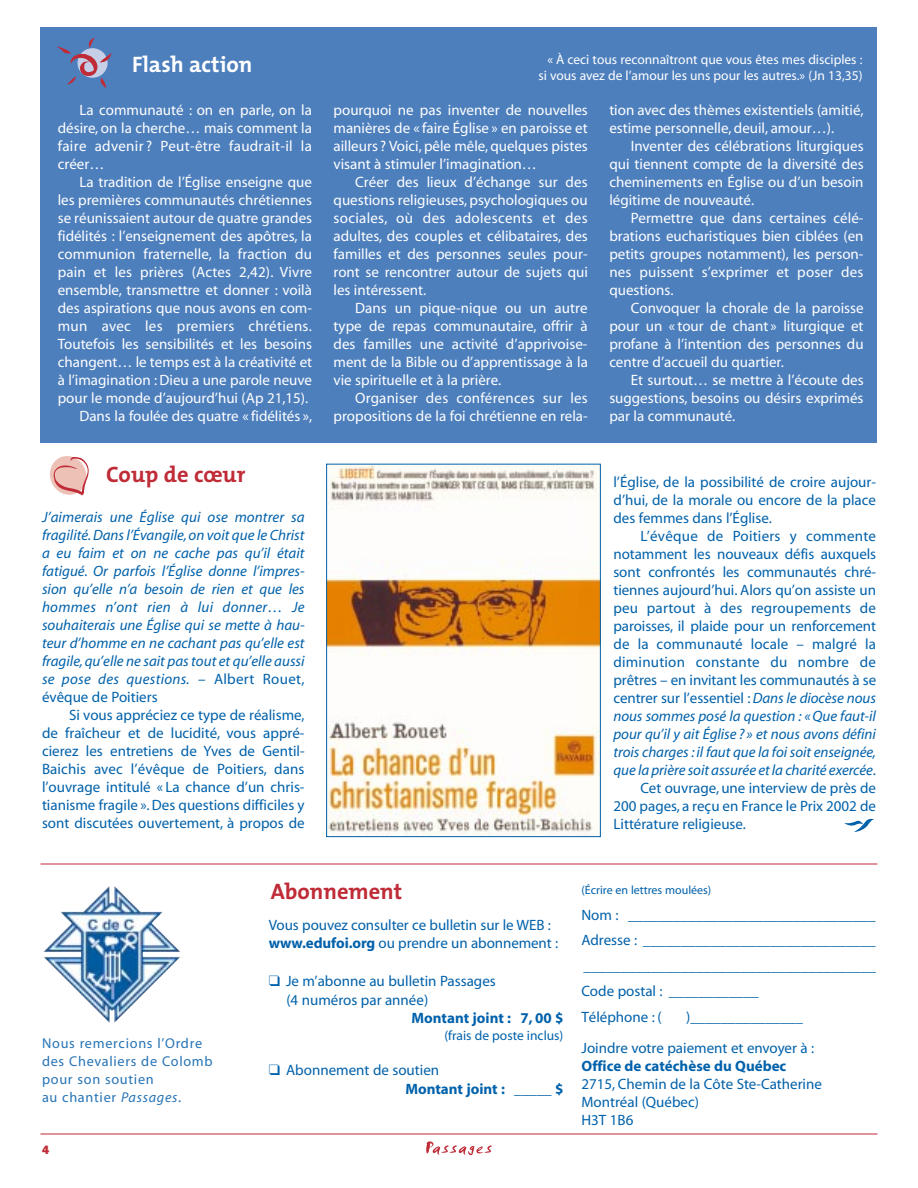
<style>
.page{position:relative;width:918px;height:1188px;background:#fff}
.page>*{position:absolute;margin:0;border:0;box-sizing:border-box;transform-origin:0 0}
.t1{font:700 22.5px "The Mix";color:#bf2b37}
.t2{font:700 22.5px "The Mix";color:#fff}
.t3{font:15px/18px "Myriad";color:#fff;text-align:justify}
.t4{font:15px/18px "Myriad";color:#0161aa}
.t5{font:italic 15px/18px "Myriad";letter-spacing:-.005em;color:#0161aa;text-align:justify}
.t6{font:700 15px "Myriad";color:#0161aa}
.t7{font:14.25px/18px "Myriad";letter-spacing:.05em;color:#2774b6}
.t8{font:13.5px/16.2px "Myriad";color:#fff;text-align:right}
.t9{font:13.5px "Myriad";color:#0161aa}
.t10{font:12px "Myriad";color:#0161aa}
.t11{font:800 12px "Franklin Gothic";color:#bf2b37}
.s1{font-style:normal}
.s2{font-style:italic}
.s3{font-size:15px}
.s4{font-weight:700}
</style>
<div class="page">
<hr style="left:40px;top:1134px;width:838px;height:1px;background:#bf2b37">
<svg style="left:426px;top:1141px;width:66px;height:14px"></svg>
<hr style="left:40px;top:864px;width:838px;height:1px;background:#bf2b37">
<svg style="left:50px;top:456px;width:39px;height:40px"></svg>
<div style="left:40px;top:27px;width:838px;height:416px;background:#4d7fbd"></div>
<svg style="left:57px;top:37px;width:54px;height:51px"></svg>
<img style="left:44px;top:886px;width:72px;height:65px">
<img style="left:328px;top:466px;width:271px;height:369px">
<div style="left:326px;top:464px;width:275px;height:373px;border:1px solid #0161aa"></div>
<svg style="left:844px;top:818px;width:30px;height:14px"></svg>
<h1 class="t2" style="left:132px;top:56px;width:122px">Flash action</h1>
<p class="t3" style="left:58px;top:103px;width:256px;text-indent:22px">La communauté : on en parle, on la désire, on la cherche… mais comment la faire advenir ? Peut-être faudrait-il la créer…</p>
<p class="t3" style="left:58px;top:175px;width:256px;text-align:right">La tradition de l’Église enseigne que<br>les premières communautés chrétiennes se réunissaient autour de quatre grandes fidélités : l’enseignement des apôtres, la communion fraternelle, la fraction du pain et les prières (Actes 2,42). Vivre ensemble, transmettre et donner : voilà des aspirations que nous avons en com&shy;mun avec les premiers chrétiens.<br>Toutefois les sensibilités et les besoins changent… le temps est à la créativité et à l’imagination : Dieu a une parole neuve pour le monde d’aujourd’hui (Ap 21,15).<br>Dans la foulée des quatre « fidélités »,</p>
<h1 class="t1" style="left:106px;top:466px;width:141px">Coup de cœur</h1>
<p class="t5" style="left:42px;top:509px;width:264px">J’aimerais une Église qui ose montrer sa fragilité.Dans l’Évangile,on voit que le Christ a eu faim et on ne cache pas qu’il était fatigué. Or parfois l’Église donne l’impres&shy;sion qu’elle n’a besoin de rien et que les hommes n’ont rien à lui donner… Je souhaiterais une Église qui se mette à hau&shy;teur d’homme en ne cachant pas qu’elle est fragile,qu’elle ne sait pas tout et qu’elle aussi se pose des questions. <span class="s1">– Albert Rouet, évêque de Poitiers</span></p>
<p class="t4" style="left:42px;top:707px;width:264px;text-align:justify;text-indent:27px">Si vous appréciez ce type de réalisme, de fraîcheur et de lucidité, vous appré&shy;cierez les entretiens de Yves de Gentil-Baichis avec l’évêque de Poitiers, dans l’ouvrage intitulé « La chance d’un chris&shy;tianisme fragile ». Des questions difficiles y sont discutées ouvertement, à propos de</p>
<p class="t8" style="left:538px;top:53px;width:326px">« À ceci tous reconnaîtront que vous êtes mes disciples : si vous avez de l’amour les uns pour les autres.» (Jn 13,35)</p>
<p class="t3" style="left:334px;top:103px;width:256px">pourquoi ne pas inventer de nouvelles manières de « faire Église » en paroisse et ailleurs ? Voici, pêle mêle, quelques pistes visant à stimuler l’imagination…</p>
<p class="t3" style="left:334px;top:175px;width:256px;text-indent:22px">Créer des lieux d’échange sur des questions religieuses, psychologiques ou sociales, où des adolescents et des adultes, des couples et célibataires, des familles et des personnes seules pour&shy;ront se rencontrer autour de sujets qui les intéressent.</p>
<p class="t3" style="left:334px;top:301px;width:256px;text-indent:22px">Dans un pique-nique ou un autre type de repas communautaire, offrir à des familles une activité d’apprivoise&shy;ment de la Bible ou d’apprentissage à la vie spirituelle et à la prière.</p>
<p class="t3" style="left:334px;top:391px;width:256px;text-align:right">Organiser des conférences sur les propositions de la foi chrétienne en rela-</p>
<p class="t3" style="left:609px;top:103px;width:256px">tion avec des thèmes existentiels (amitié, estime personnelle, deuil, amour…).</p>
<p class="t3" style="left:609px;top:139px;width:256px;text-indent:22px">Inventer des célébrations liturgiques qui tiennent compte de la diversité des cheminements en Église ou d’un besoin légitime de nouveauté.</p>
<p class="t3" style="left:609px;top:211px;width:256px;text-indent:22px">Permettre que dans certaines célé&shy;brations eucharistiques bien ciblées (en petits groupes notamment), les person&shy;nes puissent s’exprimer et poser des questions.</p>
<p class="t3" style="left:609px;top:301px;width:256px;text-indent:22px">Convoquer la chorale de la paroisse pour un « tour de chant » liturgique et profane à l’intention des personnes du centre d’accueil du quartier.</p>
<p class="t3" style="left:609px;top:373px;width:256px;text-indent:22px">Et surtout… se mettre à l’écoute des suggestions, besoins ou désirs exprimés par la communauté.</p>
<p class="t4" style="left:613px;top:474px;width:264px;text-align:justify">l’Église, de la possibilité de croire aujour&shy;d’hui, de la morale ou encore de la place des femmes dans l’Église.</p>
<p class="t4" style="left:640px;top:528px;width:237px">L’évêque de Poitiers y commente</p>
<p class="t4" style="left:613px;top:546px;width:264px">notamment les nouveaux défis auxquels</p>
<p class="t4" style="left:613px;top:564px;width:264px">sont confrontés les communautés chré-</p>
<p class="t4" style="left:613px;top:582px;width:264px">tiennes aujourd’hui. Alors qu’on assiste un</p>
<p class="t4" style="left:613px;top:600px;width:264px">peu partout à des regroupements de</p>
<p class="t4" style="left:613px;top:618px;width:264px">paroisses, il plaide pour un renforcement</p>
<p class="t4" style="left:613px;top:636px;width:264px">de la communauté locale – malgré la</p>
<p class="t4" style="left:613px;top:654px;width:264px">diminution constante du nombre de</p>
<p class="t4" style="left:613px;top:672px;width:264px">prêtres – en invitant les communautés à se</p>
<p class="t4" style="left:613px;top:690px;width:264px">centrer sur l’essentiel :<span class="s2">Dans le diocèse nous</span></p>
<p class="t5" style="left:613px;top:708px;width:264px">nous sommes posé la question : « Que faut-il</p>
<p class="t5" style="left:613px;top:726px;width:264px">pour qu’il y ait Église ? » et nous avons défini</p>
<p class="t5" style="left:613px;top:744px;width:264px">trois charges : il faut que la foi soit enseignée,</p>
<p class="t5" style="left:613px;top:762px;width:264px">que la prière soit assurée et la charité exercée<span class="s1">.</span></p>
<p class="t4" style="left:640px;top:780px;width:237px">Cet ouvrage, une interview de près de</p>
<p class="t4" style="left:613px;top:798px;width:264px">200 pages, a reçu en France le Prix 2002 de</p>
<p class="t4" style="left:613px;top:816px;width:134px">Littérature religieuse.</p>
<p class="t7" style="left:42px;top:1035px;width:172px">Nous remercions l’Ordre des Chevaliers de Colomb pour son soutien<br>au chantier <span class="s2">Passages</span><span class="s3">.</span></p>
<p class="t11" style="left:42px;top:1146px;width:9px">4</p>
<h1 class="t1" style="left:271px;top:884px;width:133px">Abonnement</h1>
<p class="t4" style="left:269px;top:917px;width:291px">Vous pouvez consulter ce bulletin sur le WEB : <span class="s4">www.edufoi.org</span> ou prendre un abonnement :</p>
<p class="t4" style="left:286px;top:973px;width:211px;line-height:19px;text-indent:-17px">❑ Je m’abonne au bulletin Passages (4 numéros par année)</p>
<p class="t6" style="left:412px;top:1012px;width:153px">Montant joint : 7, 00 $</p>
<p class="t9" style="left:444px;top:1030px;width:121px">(frais de poste inclus)</p>
<p class="t4" style="left:405px;top:1062px;width:160px;line-height:19px;text-indent:-136px">❑ Abonnement de soutien<br><span class="s4">Montant joint : _____ $</span></p>
<p class="t10" style="left:581px;top:886px;width:131px">(Écrire en lettres moulées)</p>
<p class="t4" style="left:581px;top:903px;width:296px;line-height:25.5px">Nom : _________________________________ Adresse : _______________________________ _______________________________________ Code postal : ____________<br>Téléphone : (</p>
<p class="t4" style="left:581px;top:1002px;width:234px;line-height:31.7px;text-indent:105px">)_______________<br>Joindre votre paiement et envoyer à :</p>
<p class="t6" style="left:581px;top:1061px;width:206px">Office de catéchèse du Québec</p>
<p class="t4" style="left:581px;top:1076px;width:242px">2715, Chemin de la Côte Ste-Catherine<br>Montréal (Québec)<br>H3T 1B6</p>
</div>
